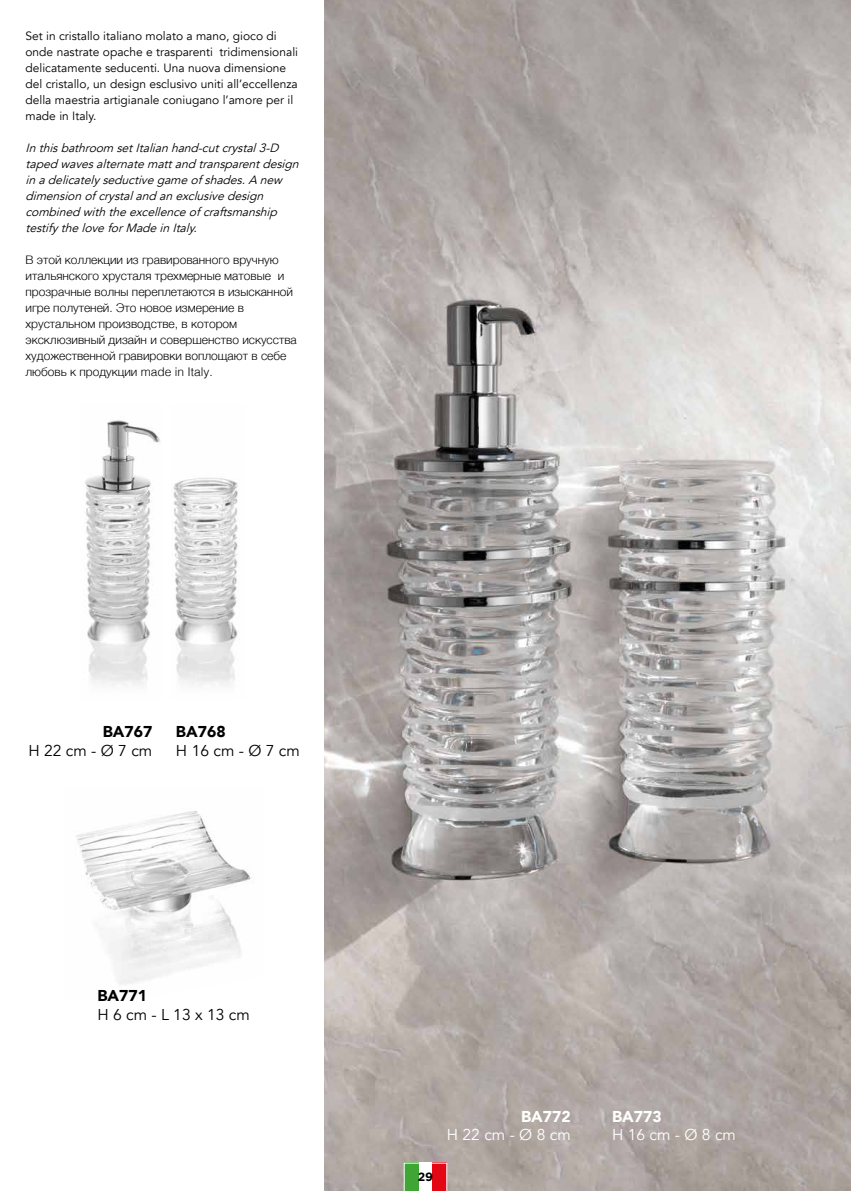
<style>
.page{position:relative;width:851px;height:1191px;background:#fff}
.page>*{position:absolute;margin:0;border:0;box-sizing:border-box;transform-origin:0 0}
.t1{font:15.7px "Avenir";color:#000}
.t2{font:15.7px "Avenir";color:#fff}
.t3{font:900 15.7px "Avenir";color:#000}
.t4{font:900 15.7px "Avenir";color:#fff}
.t5{font:300 12px/16px "Helvetica";color:#000}
.t6{font:12px/16px "Avenir";color:#000}
.t7{font:italic 12px/16px "Avenir";color:#000}
.t8{font:700 12px "Gotham";color:#000}
</style>
<div class="page">
<img style="left:325px;top:0;width:525px;height:1191px">
<img style="left:85px;top:420px;width:75px;height:266px">
<img style="left:173px;top:478px;width:66px;height:208px">
<img style="left:76px;top:811px;width:176px;height:174px">
<svg style="left:403px;top:1162px;width:44px;height:29px"></svg>
<p class="t6" style="left:26px;top:28px;width:274px">Set in cristallo italiano molato a mano, gioco di onde nastrate opache e trasparenti tridimensionali delicatamente seducenti. Una nuova dimensione del cristallo, un design esclusivo uniti all’eccellenza della maestria artigianale coniugano l’amore per il made in Italy.</p>
<p class="t7" style="left:26px;top:140px;width:278px">Inthisbathroom setItalianhand-cutcrystal3-D tapedwavesalternatemattandtransparentdesign inadelicatelyseductivegameofshades.A new dimensionofcrystalandanexclusivedesign combinedwiththeexcellenceofcraftsmanship testifytheloveforMadeinItaly.</p>
<p class="t5" style="left:26px;top:251px;width:273px">В этой коллекции из гравированного вручную итальянского хрусталя трехмерные матовые и прозрачные волны переплетаются в изысканной игре полутеней. Это новое измерение в хрустальном производстве, в котором эксклюзивный дизайн и совершенство искусства художественной гравировки воплощают в себе любовь к продукции made in Italy.</p>
<h1 class="t3" style="left:103px;top:718px;width:51px">BA767</h1>
<h1 class="t1" style="left:28px;top:741px;width:125px">H 22 cm - Ø 7 cm</h1>
<h1 class="t3" style="left:176px;top:718px;width:51px">BA768</h1>
<h1 class="t1" style="left:176px;top:741px;width:125px">H 16 cm - Ø 7 cm</h1>
<h1 class="t3" style="left:97px;top:982px;width:51px">BA771</h1>
<h1 class="t1" style="left:97px;top:1005px;width:154px">H 6 cm - L 13 x 13 cm</h1>
<p class="t8" style="left:417px;top:1168px;width:17px">29</p>
<h1 class="t4" style="left:521px;top:1102px;width:51px">BA772</h1>
<h1 class="t2" style="left:447px;top:1125px;width:125px">H 22 cm - Ø 8 cm</h1>
<h1 class="t4" style="left:612px;top:1102px;width:51px">BA773</h1>
<h1 class="t2" style="left:612px;top:1125px;width:125px">H 16 cm - Ø 8 cm</h1>
</div>
